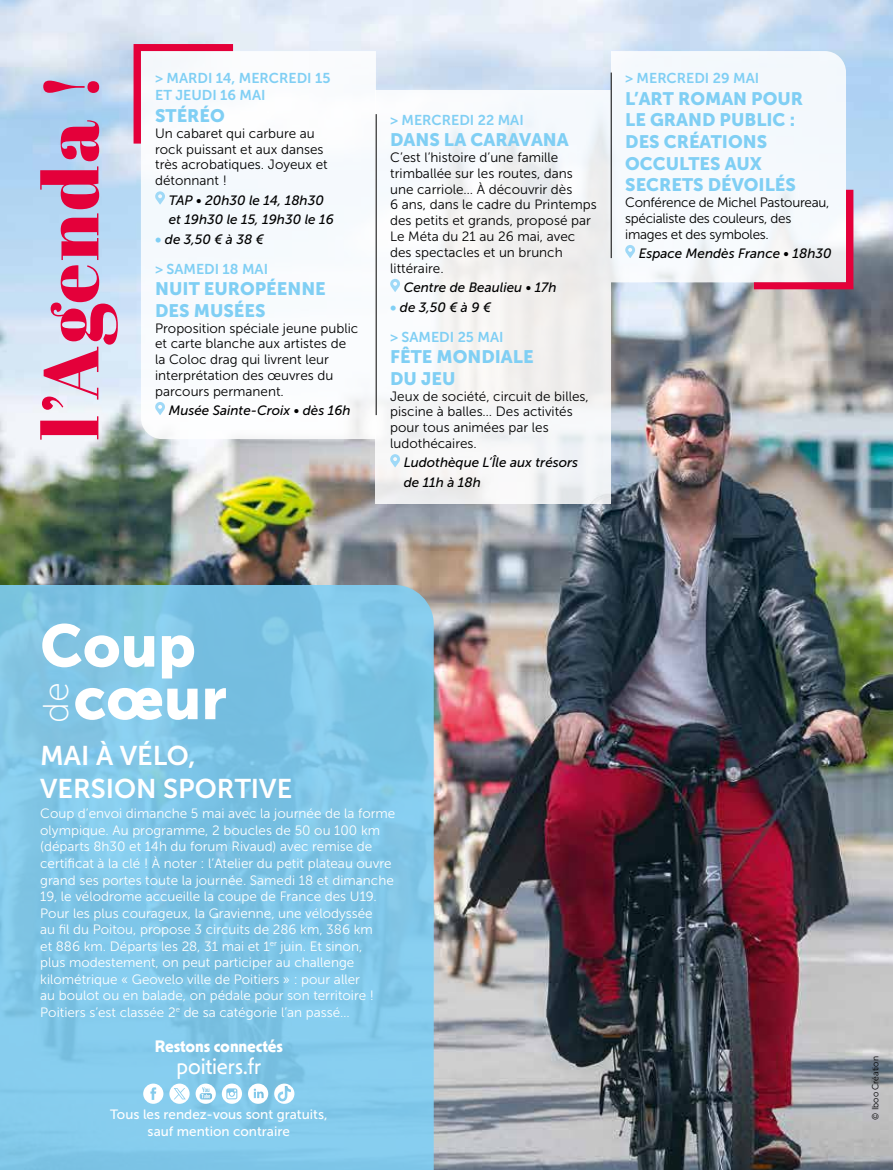
<style>
.page{position:relative;width:893px;height:1170px;background:#fff}
.page>*{position:absolute;margin:0;border:0;box-sizing:border-box;transform-origin:0 0}
.t1{font:77.55px "Abril Fatface";letter-spacing:.03em;color:#e4003a}
.t2{font:59.25px "Museo Sans 900";color:#fff}
.t3{font:35.85px "Museo Sans 100";color:#fff}
.t4{font:27px/32.4px "Museo Sans 700";color:#fff}
.t5{font:22.5px "Mendl Sans Dusk";color:#fff}
.t6{font:18px/21.6px "Museo Sans 900";color:#80cff4}
.t7{font:700 16.8px "Mendl Sans Dusk";color:#fff}
.t8{font:14.25px/17.1px "Museo Sans 700";color:#80cff4}
.t9{font:13.5px/16.5px "Museo Sans 300";color:#fff}
.t10{font:13.5px/15.8px "Museo Sans 300";color:#000}
.t11{font:italic 13.5px/19.5px "Museo Sans 500";color:#000}
.t12{font:13.5px/15.8px "Museo Sans 300";letter-spacing:-.02em;color:#000}
.t13{font:13.5px/16.5px "Museo Sans 500";color:#fff;text-align:center}
.t14{font:9px "Museo Sans 300";color:#000;scale:.95 1}
.s1{font-family:"Museo Sans 900";font-style:normal;color:#80cff4}
</style>
<div class="page">
<img style="left:0;top:0;width:893px;height:1169px">
<svg style="left:0;top:585px;width:434px;height:584px;background:#7fc6e7"></svg>
<svg style="left:141px;top:51px;width:235px;height:388px"></svg>
<div style="left:611px;top:51px;width:235px;height:231px;background:#f4f9fd"></div>
<div style="left:376px;top:90px;width:235px;height:413px;background:#f5f6f6"></div>
<svg style="left:155px;top:191px;width:10px;height:13px"></svg>
<svg style="left:155px;top:402px;width:10px;height:13px"></svg>
<hr style="left:376px;top:114px;width:1px;height:301px;background:#000">
<hr style="left:611px;top:73px;width:1px;height:185px;background:#000">
<svg style="left:248px;top:1083px;width:20px;height:20px"></svg>
<svg style="left:222px;top:1083px;width:20px;height:20px"></svg>
<svg style="left:169px;top:1083px;width:21px;height:20px"></svg>
<svg style="left:143px;top:1083px;width:20px;height:20px"></svg>
<svg style="left:196px;top:1083px;width:20px;height:20px"></svg>
<svg style="left:274px;top:1083px;width:20px;height:20px"></svg>
<svg style="left:390px;top:279px;width:10px;height:13px"></svg>
<svg style="left:390px;top:454px;width:10px;height:13px"></svg>
<svg style="left:625px;top:245px;width:10px;height:13px"></svg>
<svg style="left:134px;top:44px;width:99px;height:100px"></svg>
<svg style="left:754px;top:190px;width:99px;height:99px"></svg>
<h1 class="t1" style="left:16px;top:440px;width:369px;rotate:-90deg">l’Agenda !</h1>
<p class="t8" style="left:155px;top:70px;width:177px">&gt; MARDI 14, MERCREDI 15<br>ET JEUDI 16 MAI</p>
<h3 class="t6" style="left:155px;top:105px;width:71px">STÉRÉO</h3>
<p class="t10" style="left:155px;top:125px;width:174px">Un cabaret qui carbure au rock puissant et aux danses très acrobatiques. Joyeux et détonnant !</p>
<p class="t11" style="left:169px;top:190px;width:167px">TAP • 20h30 le 14, 18h30 et 19h30 le 15, 19h30 le 16</p>
<p class="t11" style="left:155px;top:229px;width:110px"><span class="s1">•</span> de 3,50 € à 38 €</p>
<p class="t8" style="left:155px;top:260px;width:114px">&gt; SAMEDI 18 MAI</p>
<h3 class="t6" style="left:155px;top:278px;width:172px">NUIT EUROPÉENNE<br>DES MUSÉES</h3>
<p class="t10" style="left:155px;top:320px;width:205px">Proposition spéciale jeune public et carte blanche aux artistes de la Coloc drag qui livrent leur interprétation des œuvres du parcours permanent.</p>
<p class="t11" style="left:169px;top:401px;width:183px">Musée Sainte-Croix • dès 16h</p>
<p class="t8" style="left:390px;top:111px;width:135px">&gt; MERCREDI 22 MAI</p>
<h3 class="t6" style="left:390px;top:129px;width:180px">DANS LA CARAVANA</h3>
<p class="t10" style="left:390px;top:150px;width:208px">C’est l’histoire d’une famille trimballée sur les routes, dans une carriole… À découvrir dès<br>6 ans, dans le cadre du Printemps des petits et grands, proposé par<br>Le Méta du 21 au 26 mai, avec des spectacles et un brunch littéraire.</p>
<p class="t11" style="left:404px;top:278px;width:154px">Centre de Beaulieu • 17h</p>
<p class="t11" style="left:390px;top:297px;width:102px"><span class="s1">•</span> de 3,50 € à 9 €</p>
<p class="t8" style="left:390px;top:328px;width:115px">&gt; SAMEDI 25 MAI</p>
<h3 class="t6" style="left:390px;top:346px;width:145px">FÊTE MONDIALE<br>DU JEU</h3>
<p class="t10" style="left:390px;top:388px;width:200px">Jeux de société, circuit de billes, piscine à balles… Des activités pour tous animées par les ludothécaires.</p>
<p class="t11" style="left:404px;top:453px;width:176px">Ludothèque L’Île aux trésors de 11h à 18h</p>
<p class="t8" style="left:625px;top:70px;width:135px">&gt; MERCREDI 29 MAI</p>
<h3 class="t6" style="left:625px;top:88px;width:179px">L’ART ROMAN POUR<br>LE GRAND PUBLIC :<br>DES CRÉATIONS<br>OCCULTES AUX<br>SECRETS DÉVOILÉS</h3>
<p class="t12" style="left:625px;top:195px;width:206px">Conférence de Michel Pastoureau, spécialiste des couleurs, des images et des symboles.</p>
<p class="t11" style="left:639px;top:244px;width:194px">Espace Mendès France • 18h30</p>
<h2 class="t2" style="left:40px;top:612px;width:157px">Coup</h2>
<h3 class="t3" style="left:37px;top:723px;width:42px;rotate:-90deg">de</h3>
<h2 class="t2" style="left:74px;top:664px;width:155px">cœur</h2>
<h3 class="t4" style="left:40px;top:739px;width:253px">MAI À VÉLO,<br>VERSION SPORTIVE</h3>
<p class="t9" style="left:40px;top:805px;width:357px">Coup d’envoi dimanche 5 mai avec la journée de la forme olympique. Au programme, 2 boucles de 50 ou 100 km (départs 8h30 et 14h du forum Rivaud) avec remise de certificat à la clé ! À noter : l’Atelier du petit plateau ouvre grand ses portes toute la journée. Samedi 18 et dimanche 19, le vélodrome accueille la coupe de France des U19.<br>Pour les plus courageux, la Gravienne, une vélodyssée<br>au fil du Poitou, propose 3 circuits de 286 km, 386 km<br>et 886 km. Départs les 28, 31 mai et 1<sup>er</sup> juin. Et sinon,<br>plus modestement, on peut participer au challenge kilométrique « Geovelo ville de Poitiers » : pour aller<br>au boulot ou en balade, on pédale pour son territoire !<br>Poitiers s’est classée 2<sup>e</sup> de sa catégorie l’an passé…</p>
<p class="t7" style="left:155px;top:1035px;width:130px">Restons connectés</p>
<h3 class="t5" style="left:176px;top:1052px;width:86px">poitiers.fr</h3>
<p class="t13" style="left:110px;top:1106px;width:219px">Tous les rendez-vous sont gratuits, sauf mention contraire</p>
<p class="t14" style="left:870px;top:1119px;width:68px;rotate:-90deg">© Iboo Création</p>
</div>
